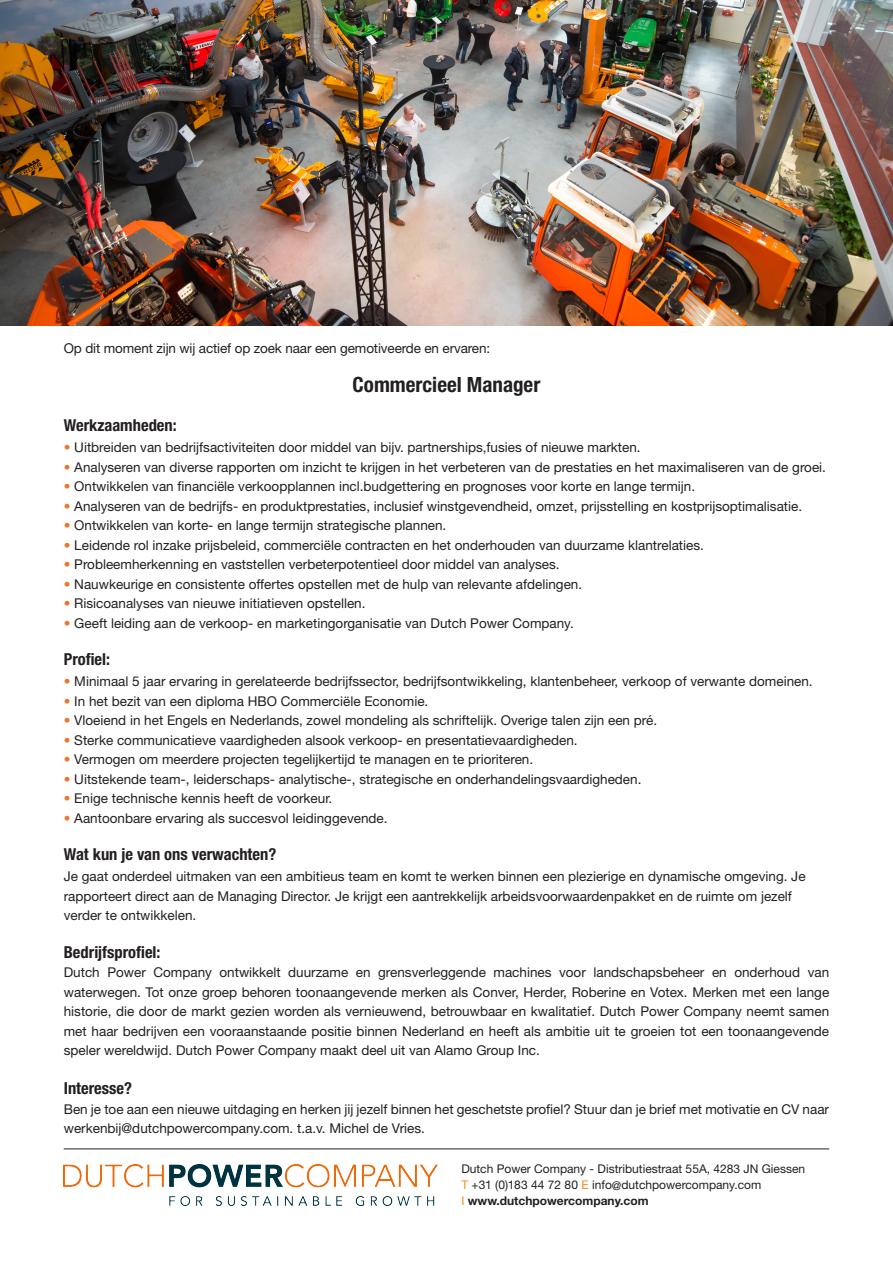
<style>
.page{position:relative;width:893px;height:1263px;background:#fff}
.page>*{position:absolute;margin:0;border:0;box-sizing:border-box;transform-origin:0 0}
._04_Body{font:700 condensed 21px "Helvetica Neue LT Std";color:#231f20}
._04_Body-2{font:700 condensed 16.5px "Helvetica Neue LT Std";color:#231f20}
._04_Body-3{font:13.5px/19.5px "Helvetica Neue LT Std";color:#231f20}
.t1{font:12px "Helvetica Neue LT Std";color:#231f20}
.t2{font:700 12px "Helvetica Neue LT Std";color:#231f20}
.s1{color:#f47321}
.s2{color:#f68e1e}
.s3{font-weight:400;color:#f68e1e}
</style>
<div class="page">
<img style="left:0;top:0;width:893px;height:325px">
<img style="left:64px;top:1164px;width:373px;height:41px">
<hr style="left:64px;top:1148px;width:765px;height:1px;background:#231f20">
<p class="_04_Body-3" style="left:64px;top:338px;width:428px">Op dit moment zijn wij actief op zoek naar een gemotiveerde en ervaren:</p>
<p class="_04_Body" style="left:353px;top:372px;width:189px">Commercieel Manager</p>
<p class="_04_Body-2" style="left:64px;top:415px;width:115px">Werkzaamheden:</p>
<p class="_04_Body-3" style="left:64px;top:437px;width:578px"><span class="s1">•</span> Uitbreiden van bedrijfsactiviteiten door middel van bijv. partnerships,fusies of nieuwe markten.</p>
<p class="_04_Body-3" style="left:64px;top:457px;width:764px"><span class="s1">•</span> Analyseren van diverse rapporten om inzicht te krijgen in het verbeteren van de prestaties en het maximaliseren van de groei.</p>
<p class="_04_Body-3" style="left:64px;top:476px;width:633px"><span class="s1">•</span> Ontwikkelen van financiële verkoopplannen incl.budgettering en prognoses voor korte en lange termijn.</p>
<p class="_04_Body-3" style="left:64px;top:496px;width:740px"><span class="s1">•</span> Analyseren van de bedrijfs- en produktprestaties, inclusief winstgevendheid, omzet, prijsstelling en kostprijsoptimalisatie.</p>
<p class="_04_Body-3" style="left:64px;top:515px;width:384px"><span class="s1">•</span> Ontwikkelen van korte- en lange termijn strategische plannen.</p>
<p class="_04_Body-3" style="left:64px;top:535px;width:642px"><span class="s1">•</span> Leidende rol inzake prijsbeleid, commerciële contracten en het onderhouden van duurzame klantrelaties.</p>
<p class="_04_Body-3" style="left:64px;top:554px;width:497px"><span class="s1">•</span> Probleemherkenning en vaststellen verbeterpotentieel door middel van analyses.</p>
<p class="_04_Body-3" style="left:64px;top:574px;width:520px"><span class="s1">•</span> Nauwkeurige en consistente offertes opstellen met de hulp van relevante afdelingen.</p>
<p class="_04_Body-3" style="left:64px;top:593px;width:303px"><span class="s1">•</span> Risicoanalyses van nieuwe initiatieven opstellen.</p>
<p class="_04_Body-3" style="left:64px;top:613px;width:511px"><span class="s1">•</span> Geeft leiding aan de verkoop- en marketingorganisatie van Dutch Power Company.</p>
<p class="_04_Body-2" style="left:64px;top:649px;width:48px">Profiel:</p>
<p class="_04_Body-3" style="left:64px;top:671px;width:750px"><span class="s1">•</span> Minimaal 5 jaar ervaring in gerelateerde bedrijfssector, bedrijfsontwikkeling, klantenbeheer, verkoop of verwante domeinen.</p>
<p class="_04_Body-3" style="left:64px;top:691px;width:366px"><span class="s1">•</span> In het bezit van een diploma HBO Commerciële Economie.</p>
<p class="_04_Body-3" style="left:64px;top:710px;width:595px"><span class="s1">•</span> Vloeiend in het Engels en Nederlands, zowel mondeling als schriftelijk. Overige talen zijn een pré.</p>
<p class="_04_Body-3" style="left:64px;top:730px;width:515px"><span class="s1">•</span> Sterke communicatieve vaardigheden alsook verkoop- en presentatievaardigheden.</p>
<p class="_04_Body-3" style="left:64px;top:749px;width:471px"><span class="s1">•</span> Vermogen om meerdere projecten tegelijkertijd te managen en te prioriteren.</p>
<p class="_04_Body-3" style="left:64px;top:769px;width:579px"><span class="s1">•</span> Uitstekende team-, leiderschaps- analytische-, strategische en onderhandelingsvaardigheden.</p>
<p class="_04_Body-3" style="left:64px;top:788px;width:270px"><span class="s1">•</span> Enige technische kennis heeft de voorkeur.</p>
<p class="_04_Body-3" style="left:64px;top:808px;width:325px"><span class="s1">•</span> Aantoonbare ervaring als succesvol leidinggevende.</p>
<p class="_04_Body-2" style="left:64px;top:844px;width:214px">Wat kun je van ons verwachten?</p>
<p class="_04_Body-3" style="left:64px;top:866px;width:743px">Je gaat onderdeel uitmaken van een ambitieus team en komt te werken binnen een plezierige en dynamische omgeving. Je rapporteert direct aan de Managing Director. Je krijgt een aantrekkelijk arbeidsvoorwaardenpakket en de ruimte om jezelf verder te ontwikkelen.</p>
<p class="_04_Body-2" style="left:64px;top:942px;width:98px">Bedrijfsprofiel:</p>
<p class="_04_Body-3" style="left:64px;top:962px;width:767px;text-align:justify">Dutch Power Company ontwikkelt duurzame en grensverleggende machines voor landschapsbeheer en onderhoud van waterwegen. Tot onze groep behoren toonaangevende merken als Conver, Herder, Roberine en Votex. Merken met een lange historie, die door de markt gezien worden als vernieuwend, betrouwbaar en kwalitatief. Dutch Power Company neemt samen met haar bedrijven een vooraanstaande positie binnen Nederland en heeft als ambitie uit te groeien tot een toonaangevende speler wereldwijd. Dutch Power Company maakt deel uit van Alamo Group Inc.</p>
<p class="_04_Body-2" style="left:64px;top:1078px;width:70px">Interesse?</p>
<p class="_04_Body-3" style="left:64px;top:1099px;width:767px">Ben je toe aan een nieuwe uitdaging en herken jij jezelf binnen het geschetste profiel? Stuur dan je brief met motivatie en CV naar werkenbij@dutchpowercompany.com. t.a.v. Michel de Vries.</p>
<p class="t1" style="left:461px;top:1162px;width:345px">Dutch Power Company - Distributiestraat 55A, 4283 JN Giessen</p>
<p class="t1" style="left:461px;top:1178px;width:301px"><span class="s2">T</span> +31 (0)183 44 72 80 <span class="s2">E</span> info@dutchpowercompany.com</p>
<p class="t2" style="left:461px;top:1194px;width:189px"><span class="s3">I</span> www.dutchpowercompany.com</p>
</div>
